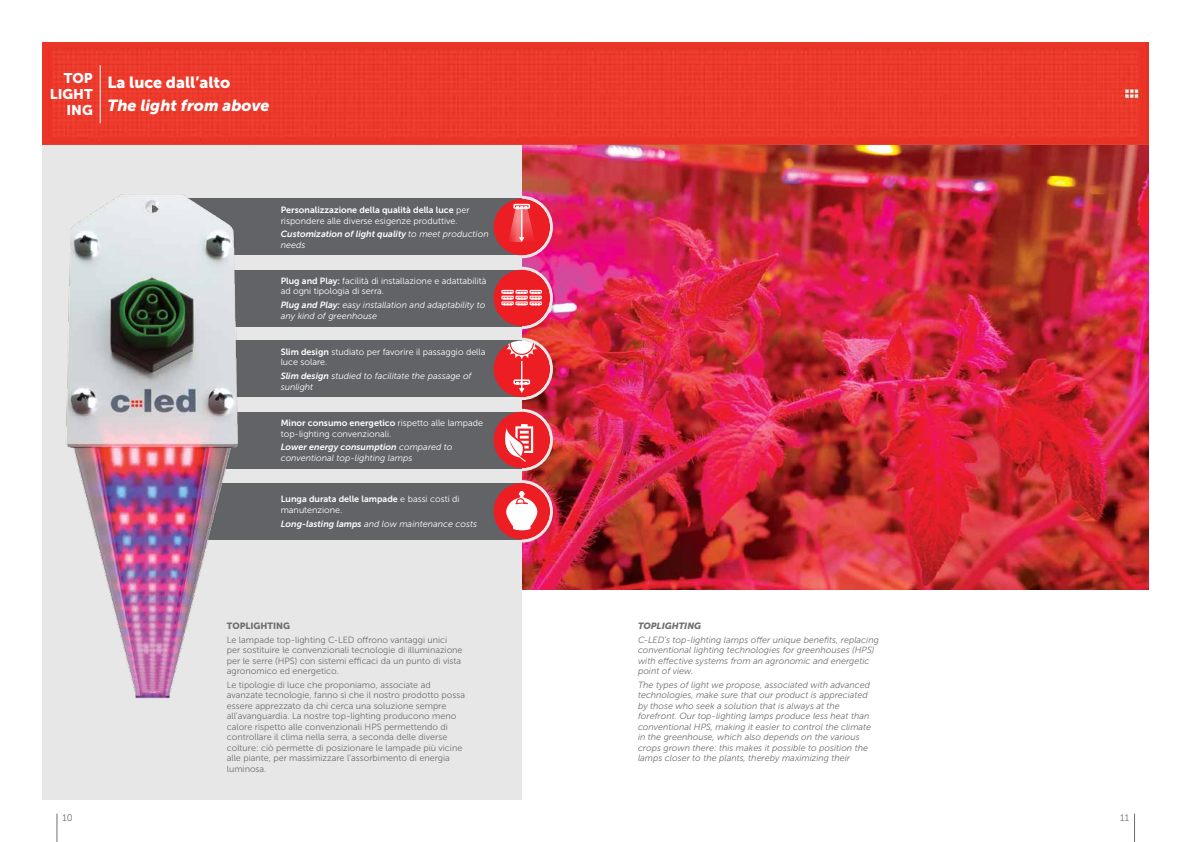
<style>
.page{position:relative;width:1191px;height:842px;background:#fff}
.page>*{position:absolute;margin:0;border:0;box-sizing:border-box;transform-origin:0 0}
.t1{font:italic 16px "Museo Sans 900";color:#fff}
.t2{font:16px "Museo Sans 900";color:#fff}
.t3{font:14px/16px "Museo Sans 900";color:#fff;text-align:right}
.t4{font:9.5px "Museo Sans 300";color:#6d6e71}
.t5{font:9px/10.5px "Museo Sans 300";color:#6d6e71}
.t6{font:italic 9px/10.5px "Museo Sans 300";color:#6d6e71}
.t7{font:italic 9px/10.5px "Museo Sans 300";color:#fff}
.t8{font:9px/10.5px "Museo Sans 300";color:#fff}
.t9{font:9px "Museo Sans 700";color:#fff}
.t10{font:italic 9px "Museo Sans 700";color:#fff}
.t11{font:9px "Museo Sans 900";color:#6d6e71}
.t12{font:italic 9px "Museo Sans 900";color:#6d6e71}
.s1{font-family:"Museo Sans 300"}
.s2{font-family:"Museo Sans 700"}
.s3{font-style:normal}
</style>
<div class="page">
<svg style="left:57px;top:814px;width:1px;height:28px"></svg>
<svg style="left:1134px;top:814px;width:1px;height:28px"></svg>
<img style="left:522px;top:144px;width:626px;height:446px">
<div style="left:43px;top:135px;width:479px;height:664px;background:#e7e7e7"></div>
<div style="left:490px;top:196px;width:63px;height:62px;border:6px solid #e6e7e8;border-radius:50%"></div>
<div style="left:490px;top:267px;width:63px;height:62px;border:6px solid #e6e7e8;border-radius:50%"></div>
<div style="left:490px;top:338px;width:63px;height:62px;border:6px solid #e6e7e8;border-radius:50%"></div>
<div style="left:490px;top:409px;width:63px;height:62px;border:6px solid #e6e7e8;border-radius:50%"></div>
<div style="left:490px;top:480px;width:63px;height:62px;border:6px solid #e6e7e8;border-radius:50%"></div>
<div style="left:152px;top:412px;width:370px;height:56px;background:#626366"></div>
<div style="left:152px;top:483px;width:370px;height:57px;background:#626366"></div>
<div style="left:152px;top:341px;width:370px;height:56px;background:#626366"></div>
<div style="left:152px;top:270px;width:370px;height:56px;background:#626366"></div>
<div style="left:152px;top:199px;width:370px;height:56px;background:#626366"></div>
<div style="left:493px;top:199px;width:57px;height:56px;background:#ed1d24;border-radius:50%"></div>
<div style="left:513px;top:204px;width:17px;height:5px;border:2px solid #fff"></div>
<svg style="left:510px;top:206px;width:24px;height:36px"></svg>
<div style="left:493px;top:270px;width:57px;height:56px;background:#ed1d24;border-radius:50%"></div>
<div style="left:501px;top:290px;width:13px;height:4px;border:1px solid #fff"></div>
<div style="left:515px;top:290px;width:13px;height:4px;border:1px solid #fff"></div>
<div style="left:529px;top:290px;width:13px;height:4px;border:1px solid #fff"></div>
<svg style="left:501px;top:292px;width:41px;height:13px"></svg>
<div style="left:529px;top:301px;width:13px;height:4px;border:1px solid #fff"></div>
<div style="left:493px;top:341px;width:57px;height:56px;background:#ed1d24;border-radius:50%"></div>
<svg style="left:505px;top:341px;width:33px;height:52px"></svg>
<div style="left:493px;top:412px;width:57px;height:56px;background:#ed1d24;border-radius:50%"></div>
<svg style="left:498px;top:424px;width:47px;height:44px"></svg>
<div style="left:493px;top:483px;width:57px;height:57px;background:#ed1d24;border-radius:50%"></div>
<svg style="left:506px;top:491px;width:31px;height:39px"></svg>
<img style="left:42px;top:142px;width:235px;height:620px">
<div style="left:43px;top:43px;width:1105px;height:101px;background:#eb392b"></div>
<hr style="left:100px;top:65px;width:1px;height:58px;background:#fff">
<h2 class="t3" style="left:50px;top:70px;width:44px">TOP<br>LIGHT<br>ING</h2>
<h1 class="t2" style="left:108px;top:73px;width:124px">La luce dall’alto</h1>
<h1 class="t1" style="left:108px;top:96px;width:163px">The light from above</h1>
<p class="t9" style="left:281px;top:205px;width:190px">Personalizzazione della qualità della luce <span class="s1">per</span></p>
<p class="t8" style="left:281px;top:215px;width:179px">rispondere alle diverse esigenze produttive.</p>
<p class="t10" style="left:281px;top:229px;width:209px">Customization of light quality <span class="s1">to meet production</span></p>
<p class="t7" style="left:281px;top:240px;width:26px">needs</p>
<p class="t8" style="left:281px;top:276px;width:207px"><span class="s2">Plug and Play:</span> facilità di installazione e adattabilità ad ogni tipologia di serra.</p>
<p class="t7" style="left:281px;top:300px;width:206px"><span class="s2">Plug and Play:</span> easy installation and adaptability to any kind of greenhouse</p>
<p class="t8" style="left:281px;top:347px;width:206px"><span class="s2">Slim design</span> studiato per favorire il passaggio della luce solare.</p>
<p class="t7" style="left:281px;top:371px;width:192px"><span class="s2">Slim design</span> studied to facilitate the passage of sunlight</p>
<p class="t9" style="left:281px;top:418px;width:204px">Minor consumo energetico <span class="s1">rispetto alle lampade</span></p>
<p class="t8" style="left:281px;top:428px;width:112px">top-lighting convenzionali.</p>
<p class="t10" style="left:281px;top:442px;width:173px">Lower energy consumption <span class="s1">compared to</span></p>
<p class="t7" style="left:281px;top:453px;width:133px">conventional top-lighting lamps</p>
<p class="t9" style="left:281px;top:494px;width:180px">Lunga durata delle lampade <span class="s1">e bassi costi di</span></p>
<p class="t7" style="left:281px;top:503px;width:198px;line-height:13.9px"><span class="s3">manutenzione.<br></span><span class="s2">Long-lasting lamps</span> and low maintenance costs</p>
<p class="t11" style="left:227px;top:620px;width:65px">TOPLIGHTING</p>
<p class="t5" style="left:227px;top:634px;width:237px">Le lampade top-lighting C-LED offrono vantaggi unici per sostituire le convenzionali tecnologie di illuminazione per le serre (HPS) con sistemi efficaci da un punto di vista agronomico ed energetico.</p>
<p class="t5" style="left:227px;top:680px;width:240px">Le tipologie di luce che proponiamo, associate ad avanzate tecnologie, fanno sì che il nostro prodotto possa essere apprezzato da chi cerca una soluzione sempre all’avanguardia. La nostre top-lighting producono meno calore rispetto alle convenzionali HPS permettendo di controllare il clima nella serra, a seconda delle diverse colture: ciò permette di posizionare le lampade più vicine alle piante, per massimizzare l’assorbimento di energia luminosa.</p>
<p class="t12" style="left:638px;top:620px;width:65px">TOPLIGHTING</p>
<p class="t6" style="left:638px;top:634px;width:242px">C-LED’s top-lighting lamps offer unique benefits, replacing conventional lighting technologies for greenhouses (HPS) with effective systems from an agronomic and energetic point of view.</p>
<p class="t6" style="left:638px;top:680px;width:235px">The types of light we propose, associated with advanced technologies, make sure that our product is appreciated by those who seek a solution that is always at the forefront. Our top-lighting lamps produce less heat than conventional HPS, making it easier to control the climate in the greenhouse, which also depends on the various crops grown there: this makes it possible to position the lamps closer to the plants, thereby maximizing their</p>
<p class="t4" style="left:62px;top:812px;width:12px">10</p>
<p class="t4" style="left:1120px;top:812px;width:10px">11</p>
</div>
